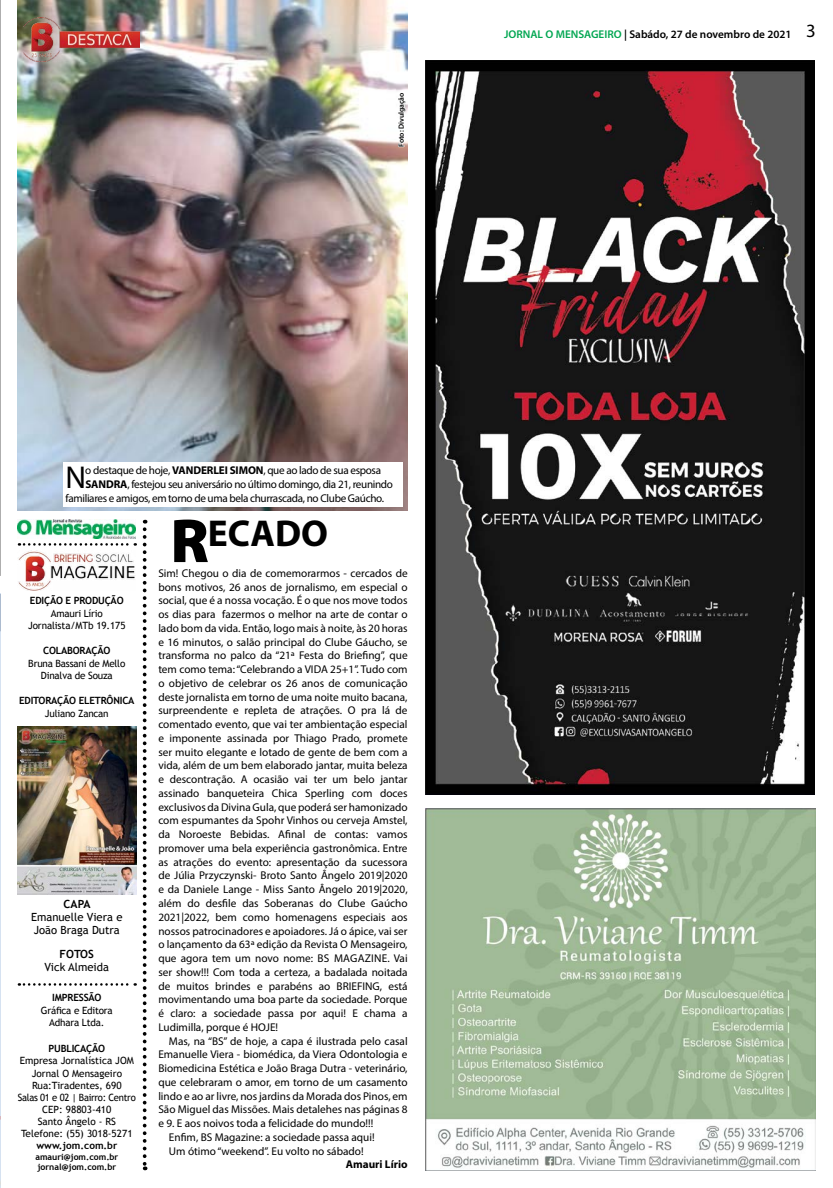
<style>
.page{position:relative;width:833px;height:1188px;background:#fff}
.page>*{position:absolute;margin:0;border:0;box-sizing:border-box;transform-origin:0 0}
.t1{font:700 37.5px "Myriad Pro";color:#000}
.t2{font:31.62px "Myriad Pro";color:#000}
.t3{font:11.25px/13.8px "Myriad Pro";color:#000;text-align:justify}
.t4{font:11.25px "Myriad Pro";letter-spacing:-.03em;color:#000}
.t5{font:600 11.25px "Myriad Pro";color:#000}
.t6{font:11.25px/13.8px "Trebuchet MS";color:#000}
.t7{font:700 11.25px "Myriad Pro";color:#000}
.t8{font:700 11.25px "Trebuchet MS";color:#000}
.t9{font:10px/12.1px "Trebuchet MS";letter-spacing:-.01em;color:#000;text-align:center}
.t10{font:700 10px "Trebuchet MS";letter-spacing:-.02em;color:#000}
.t11{font:700 10px "Trebuchet MS";color:#000}
.t12{font:700 8.75px/10.5px "Trebuchet MS";color:#000}
.t13{font:600 7.5px "Myriad Pro";color:#000}
.s1{color:#00a651}
.s2{font-weight:400;font-size:18.75px}
.s3{font-weight:700}
.s4{font-weight:900;font-size:62.5px}
</style>
<div class="page">
<img style="left:425px;top:808px;width:390px;height:361px">
<img style="left:425px;top:60px;width:390px;height:734px">
<img style="left:18px;top:550px;width:117px;height:40px">
<svg style="left:143px;top:529px;width:3px;height:640px"></svg>
<svg style="left:19px;top:543px;width:117px;height:2px"></svg>
<img style="left:18px;top:519px;width:118px;height:19px">
<svg style="left:0;top:0;width:1px;height:575px"></svg>
<svg style="left:19px;top:983px;width:117px;height:2px"></svg>
<hr style="left:0;top:594px;width:1px;height:593px;background:#d6e2f1">
<svg style="left:0;top:594px;width:1px;height:38px"></svg>
<img style="left:18px;top:0;width:389px;height:510px">
<svg style="left:397px;top:92px;width:10px;height:56px"></svg>
<div style="left:63px;top:462px;width:339px;height:44px;background:#fff"></div>
<img style="left:23px;top:18px;width:117px;height:44px">
<img style="left:18px;top:726px;width:118px;height:168px">
<p class="t13" style="left:396px;top:147px;width:56px;rotate:-90deg">Foto: Divulgação</p>
<p class="t5" style="left:504px;top:27px;width:313px"><span class="s1">JORNAL O MENSAGEIRO</span> | Sabádo, 27 de novembro de 2021 <span class="s2">3</span></p>
<h2 class="t2" style="left:66px;top:458px;width:22px">N</h2>
<p class="t4" style="left:85px;top:463px;width:297px">o destaque de hoje, <span class="s3">VANDERLEI SIMON</span>, que ao lado de sua esposa</p>
<p class="t4" style="left:85px;top:477px;width:309px"><span class="s3">SANDRA</span>, festejou seu aniversário no último domingo, dia 21, reunindo</p>
<p class="t4" style="left:66px;top:491px;width:320px">familiares e amigos, em torno de uma bela churrascada, no Clube Gaúcho.</p>
<p class="t10" style="left:30px;top:594px;width:95px">EDIÇÃO E PRODUÇÃO</p>
<p class="t9" style="left:28px;top:606px;width:99px;line-height:12.5px">Amauri Lírio<br>Jornalista/MTb 19.175</p>
<p class="t10" style="left:43px;top:644px;width:69px">COLABORAÇÃO</p>
<p class="t9" style="left:28px;top:656px;width:98px;line-height:12.5px">Bruna Bassani de Mello<br>Dinalva de Souza</p>
<p class="t10" style="left:19px;top:694px;width:117px">EDITORAÇÃO ELETRÔNICA</p>
<p class="t9" style="left:45px;top:707px;width:65px">Juliano Zancan</p>
<p class="t8" style="left:64px;top:896px;width:28px">CAPA</p>
<p class="t6" style="left:31px;top:909px;width:93px">Emanuelle Viera e<br>João Braga Dutra</p>
<p class="t8" style="left:60px;top:946px;width:36px">FOTOS</p>
<p class="t6" style="left:45px;top:959px;width:66px">Vick Almeida</p>
<p class="t10" style="left:52px;top:991px;width:51px">IMPRESSÃO</p>
<p class="t9" style="left:41px;top:1003px;width:73px;line-height:12.5px">Gráfica e Editora<br>Adhara Ltda.</p>
<p class="t10" style="left:49px;top:1041px;width:58px">PUBLICAÇÃO</p>
<p class="t9" style="left:18px;top:1054px;width:119px">Empresa Jornalística JOM<br>Jornal O Mensageiro<br>Rua:Tiradentes, 690<br>Salas 01 e 02 | Bairro: Centro<br>CEP: 98803-410<br>Santo Ângelo - RS<br>Telefone: (55) 3018-5271</p>
<p class="t11" style="left:36px;top:1138px;width:82px">www.jom.com.br</p>
<p class="t12" style="left:35px;top:1150px;width:84px">amauri@jom.com.br jornal@jom.com.br</p>
<h1 class="t1" style="left:170px;top:509px;width:159px"><span class="s4">R</span>ECADO</h1>
<p class="t3" style="left:158px;top:565px;width:251px">Sim! Chegou o dia de comemorarmos - cercados de bons motivos, 26 anos de jornalismo, em especial o social, que é a nossa vocação. É o que nos move todos os dias para fazermos o melhor na arte de contar o lado bom da vida. Então, logo mais à noite, às 20 horas e 16 minutos, o salão principal do Clube Gáucho, se transforma no palco da “21ª Festa do Briefing”, que tem como tema: “Celebrando a VIDA 25+1”. Tudo com o objetivo de celebrar os 26 anos de comunicação deste jornalista em torno de uma noite muito bacana, surpreendente e repleta de atrações. O pra lá de comentado evento, que vai ter ambientação especial e imponente assinada por Thiago Prado, promete ser muito elegante e lotado de gente de bem com a vida, além de um bem elaborado jantar, muita beleza e descontração. A ocasião vai ter um belo jantar assinado banqueteira Chica Sperling com doces exclusivos da Divina Gula, que poderá ser hamonizado com espumantes da Spohr Vinhos ou cerveja Amstel, da Noroeste Bebidas. Afinal de contas: vamos promover uma bela experiência gastronômica. Entre as atrações do evento: apresentação da sucessora de Júlia Przyczynski- Broto Santo Ângelo 2019|2020 e da Daniele Lange - Miss Santo Ângelo 2019|2020, além do desfile das Soberanas do Clube Gaúcho 2021|2022, bem como homenagens especiais aos nossos patrocinadores e apoiadores. Já o ápice, vai ser o lançamento da 63ª edição da Revista O Mensageiro, que agora tem um novo nome: BS MAGAZINE. Vai ser show!!! Com toda a certeza, a badalada noitada de muitos brindes e parabéns ao BRIEFING, está movimentando uma boa parte da sociedade. Porque é claro: a sociedade passa por aqui! E chama a Ludimilla, porque é HOJE!</p>
<p class="t3" style="left:169px;top:1033px;width:240px">Mas, na “BS” de hoje, a capa é ilustrada pelo casal</p>
<p class="t3" style="left:158px;top:1047px;width:251px">Emanuelle Viera - biomédica, da Viera Odontologia e</p>
<p class="t3" style="left:158px;top:1060px;width:251px">Biomedicina Estética e João Braga Dutra - veterinário,</p>
<p class="t3" style="left:158px;top:1074px;width:251px">que celebraram o amor, em torno de um casamento</p>
<p class="t3" style="left:158px;top:1088px;width:251px">lindo e ao ar livre, nos jardins da Morada dos Pinos, em</p>
<p class="t3" style="left:158px;top:1102px;width:251px">São Miguel das Missões. Mais detalehes nas páginas 8</p>
<p class="t3" style="left:158px;top:1115px;width:216px">e 9. E aos noivos toda a felicidade do mundo!!!</p>
<p class="t3" style="left:169px;top:1129px;width:207px">Enfim, BS Magazine: a sociedade passa aqui!</p>
<p class="t3" style="left:169px;top:1143px;width:196px">Um ótimo “weekend”. Eu volto no sábado!</p>
<p class="t7" style="left:346px;top:1156px;width:63px">Amauri Lírio</p>
</div>
